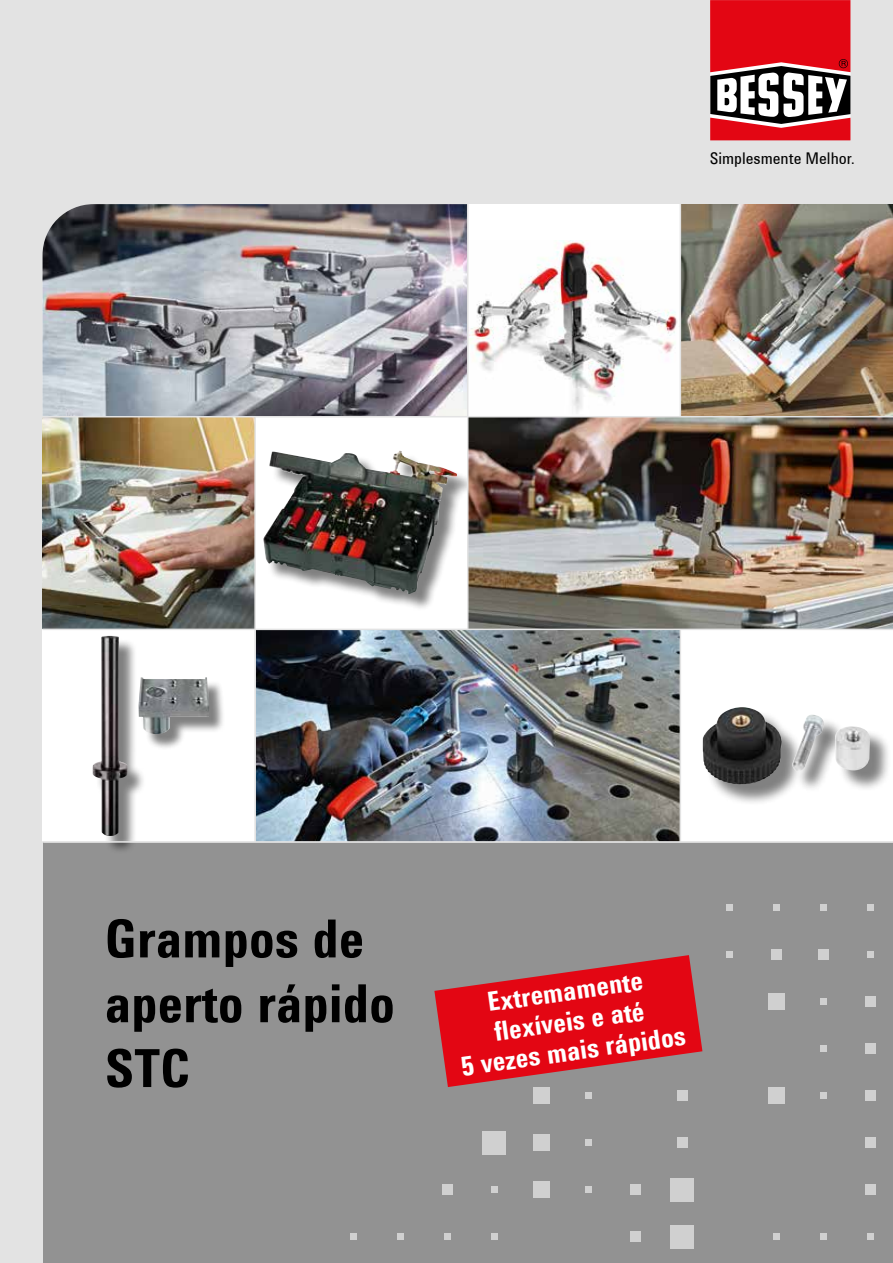
<style>
.page{position:relative;width:893px;height:1263px;background:#fff}
.page>*{position:absolute;margin:0;border:0;box-sizing:border-box;transform-origin:0 0}
.t1{font:700 54px/64.8px "Utah WGL Cond";color:#000}
.t2{font:700 27px/30px "Utah WGL Cond";color:#fff;text-align:center}
.t3{font:16.5px "Utah WGL Cond";color:#000}
</style>
<div class="page">
<div style="left:0;top:0;width:893px;height:204px;background:#e3e3e3"></div>
<div style="left:43px;top:843px;width:850px;height:420px;background:#929292"></div>
<div style="left:867px;top:904px;width:6px;height:7px;background:#d0d0d0"></div>
<div style="left:773px;top:904px;width:6px;height:7px;background:#d0d0d0"></div>
<div style="left:820px;top:904px;width:6px;height:7px;background:#d0d0d0"></div>
<div style="left:726px;top:904px;width:6px;height:7px;background:#d0d0d0"></div>
<div style="left:818px;top:949px;width:11px;height:11px;background:#d0d0d0"></div>
<div style="left:867px;top:951px;width:6px;height:7px;background:#d0d0d0"></div>
<div style="left:771px;top:949px;width:11px;height:11px;background:#d0d0d0"></div>
<div style="left:726px;top:951px;width:6px;height:7px;background:#d0d0d0"></div>
<div style="left:865px;top:996px;width:10px;height:11px;background:#d0d0d0"></div>
<div style="left:820px;top:998px;width:6px;height:7px;background:#d0d0d0"></div>
<div style="left:865px;top:1043px;width:10px;height:11px;background:#d0d0d0"></div>
<div style="left:820px;top:1045px;width:6px;height:7px;background:#d0d0d0"></div>
<div style="left:865px;top:1090px;width:10px;height:11px;background:#d0d0d0"></div>
<div style="left:820px;top:1092px;width:6px;height:7px;background:#d0d0d0"></div>
<div style="left:768px;top:1087px;width:17px;height:17px;background:#d0d0d0"></div>
<div style="left:768px;top:993px;width:17px;height:17px;background:#d0d0d0"></div>
<div style="left:677px;top:1090px;width:11px;height:11px;background:#d0d0d0"></div>
<div style="left:585px;top:1092px;width:6px;height:7px;background:#d0d0d0"></div>
<div style="left:533px;top:1087px;width:17px;height:17px;background:#d0d0d0"></div>
<div style="left:483px;top:1131px;width:23px;height:23px;background:#d0d0d0"></div>
<div style="left:585px;top:1139px;width:6px;height:7px;background:#d0d0d0"></div>
<div style="left:533px;top:1134px;width:17px;height:17px;background:#d0d0d0"></div>
<div style="left:865px;top:1137px;width:10px;height:11px;background:#d0d0d0"></div>
<div style="left:677px;top:1137px;width:11px;height:11px;background:#d0d0d0"></div>
<div style="left:585px;top:1186px;width:6px;height:7px;background:#d0d0d0"></div>
<div style="left:533px;top:1181px;width:17px;height:17px;background:#d0d0d0"></div>
<div style="left:491px;top:1186px;width:7px;height:7px;background:#d0d0d0"></div>
<div style="left:671px;top:1178px;width:23px;height:23px;background:#d0d0d0"></div>
<div style="left:865px;top:1184px;width:10px;height:11px;background:#d0d0d0"></div>
<div style="left:630px;top:1184px;width:11px;height:11px;background:#d0d0d0"></div>
<div style="left:442px;top:1184px;width:11px;height:11px;background:#d0d0d0"></div>
<div style="left:491px;top:1233px;width:7px;height:7px;background:#d0d0d0"></div>
<div style="left:671px;top:1225px;width:23px;height:23px;background:#d0d0d0"></div>
<div style="left:630px;top:1231px;width:11px;height:11px;background:#d0d0d0"></div>
<div style="left:444px;top:1233px;width:7px;height:7px;background:#d0d0d0"></div>
<div style="left:397px;top:1233px;width:7px;height:7px;background:#d0d0d0"></div>
<div style="left:350px;top:1233px;width:7px;height:7px;background:#d0d0d0"></div>
<div style="left:773px;top:1233px;width:6px;height:7px;background:#d0d0d0"></div>
<div style="left:820px;top:1233px;width:6px;height:7px;background:#d0d0d0"></div>
<div style="left:867px;top:1233px;width:6px;height:7px;background:#d0d0d0"></div>
<div style="left:786px;top:848px;width:107px;height:22px;background:#929292"></div>
<svg style="left:710px;top:0;width:140px;height:140px;background:#c03c43"></svg>
<div style="left:0;top:204px;width:43px;height:1059px;background:#e3e3e3"></div>
<img style="left:256px;top:630px;width:424px;height:211px">
<img style="left:469px;top:241px;width:211px;height:175px">
<img style="left:43px;top:204px;width:424px;height:212px">
<img style="left:43px;top:417px;width:211px;height:212px">
<img style="left:468px;top:417px;width:425px;height:212px">
<div style="left:266px;top:454px;width:202px;height:158px;background:#000;opacity:.5"></div>
<img style="left:272px;top:451px;width:127px;height:22px">
<img style="left:681px;top:204px;width:212px;height:212px">
<hr style="left:254px;top:416px;width:2px;height:426px;background:#e3e3e3">
<div style="left:706px;top:710px;width:186px;height:96px;background:#000;opacity:.5"></div>
<img style="left:703px;top:707px;width:112px;height:77px">
<div style="left:141px;top:680px;width:85px;height:70px;background:#000;opacity:.5"></div>
<img style="left:146px;top:677px;width:63px;height:57px">
<div style="left:96px;top:638px;width:50px;height:216px;background:#000;opacity:.5"></div>
<img style="left:93px;top:636px;width:35px;height:200px">
<hr style="left:680px;top:203px;width:1px;height:214px;background:#e3e3e3">
<hr style="left:39px;top:416px;width:854px;height:1px;background:#e3e3e3">
<hr style="left:467px;top:202px;width:1px;height:427px;background:#e3e3e3">
<hr style="left:680px;top:629px;width:1px;height:213px;background:#e3e3e3">
<hr style="left:43px;top:629px;width:850px;height:1px;background:#e3e3e3">
<hr style="left:42px;top:841px;width:851px;height:2px;background:#e3e3e3">
<svg style="left:434px;top:955px;width:268px;height:132px;background:#cb2f38"></svg>
<p class="t3" style="left:710px;top:146px;width:146px">Simplesmente Melhor.</p>
<h1 class="t1" style="left:105px;top:904px;width:292px">Grampos de aperto rápido<br>STC</h1>
<p class="t2" style="left:451px;top:991px;width:228px;rotate:-8deg">Extremamente<br>fl exíveis e até<br>5 vezes mais rápidos</p>
</div>
